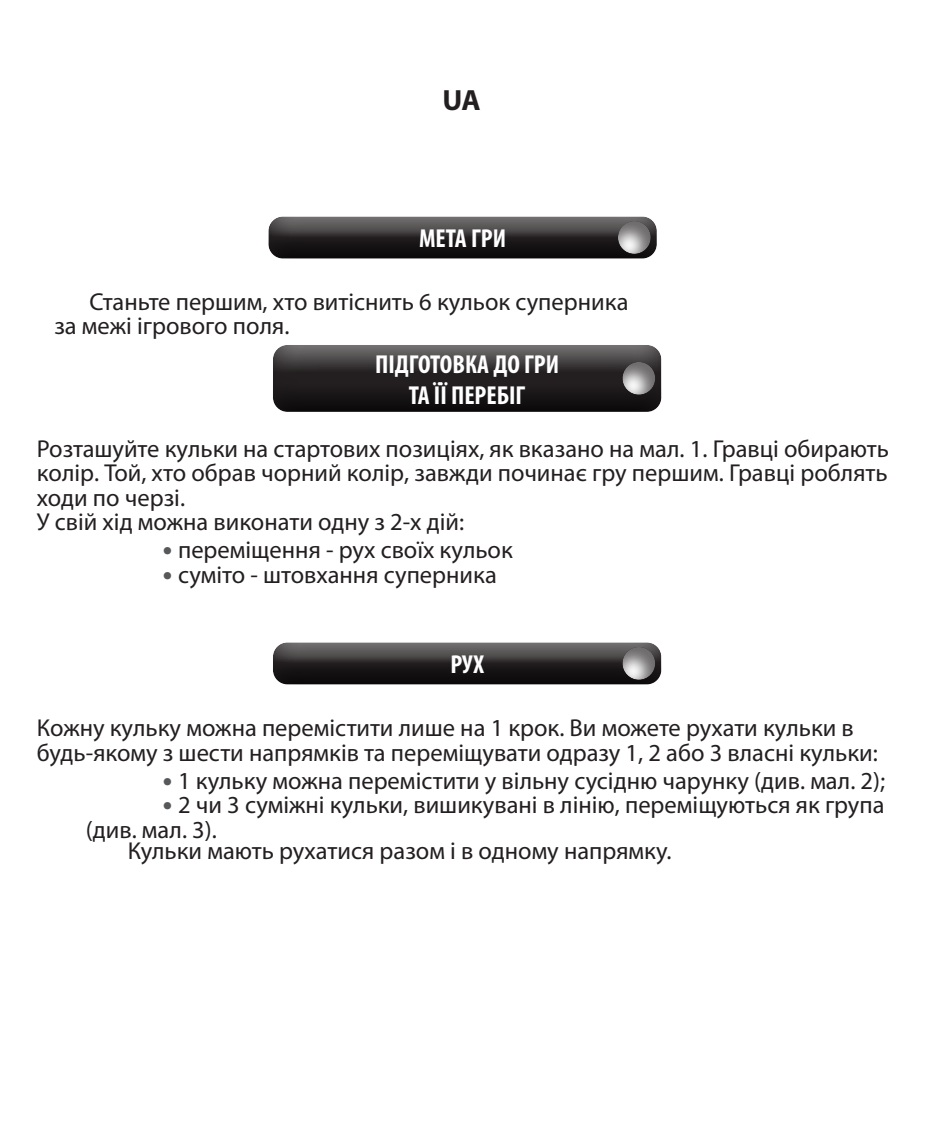
<style>
.page{position:relative;width:925px;height:1132px;background:#fff}
.page>*{position:absolute;margin:0;border:0;box-sizing:border-box;transform-origin:0 0}
.t1{font:700 29.4px "Myriad Pro";color:#231f20}
.t2{font:700 condensed 25.9px/31.2px "Myriad Pro";color:#fff;text-align:center}
.t3{font:24.5px/24.5px "Myriad Pro";color:#231f20}
.s1{font-weight:700;font-size:28px;color:#57585a}
</style>
<div class="page">
<svg style="left:268px;top:216px;width:389px;height:20px;background:#5f5c5d"></svg>
<svg style="left:268px;top:236px;width:389px;height:23px;background:#1e1b1c"></svg>
<div style="left:612px;top:218px;width:39px;height:42px;background:#231f20;opacity:.66"></div>
<svg style="left:273px;top:345px;width:389px;height:28px;background:#4e4b4c"></svg>
<svg style="left:273px;top:373px;width:389px;height:39px;background:#1c191a"></svg>
<div style="left:617px;top:359px;width:38px;height:42px;background:#231f20;opacity:.66"></div>
<svg style="left:273px;top:642px;width:389px;height:19px;background:#605d5e"></svg>
<svg style="left:273px;top:661px;width:389px;height:24px;background:#1f1c1d"></svg>
<div style="left:617px;top:644px;width:38px;height:41px;background:#231f20;opacity:.66"></div>
<p class="t1" style="left:442px;top:81px;width:40px">UA</p>
<p class="t2" style="left:419px;top:222px;width:89px">МЕТА ГРИ</p>
<p class="t3" style="left:54px;top:288px;width:575px;text-indent:35px">Станьте першим, хто витіснить 6 кульок суперника за межі ігрового поля.</p>
<p class="t2" style="left:375px;top:347px;width:186px">ПІДГОТОВКА ДО ГРИ<br>ТА ЇЇ ПЕРЕБІГ</p>
<p class="t3" style="left:37px;top:435px;width:853px">Розташуйте кульки на стартових позиціях, як вказано на мал. 1. Гравці обирають колір. Той, хто обрав чорний колір, завжди починає гру першим. Гравці роблять ходи по черзі.<br>У свій хід можна виконати одну з 2-х дій:</p>
<p class="t3" style="left:163px;top:537px;width:351px"><span class="s1">•</span> переміщення - рух своїх кульок</p>
<p class="t3" style="left:163px;top:561px;width:335px"><span class="s1">•</span> суміто - штовхання суперника</p>
<p class="t2" style="left:450px;top:648px;width:35px">РУХ</p>
<p class="t3" style="left:37px;top:715px;width:842px">Кожну кульку можна перемістити лише на 1 крок. Ви можете рухати кульки в будь-якому з шести напрямків та переміщувати одразу 1, 2 або 3 власні кульки:</p>
<p class="t3" style="left:163px;top:767px;width:723px"><span class="s1">•</span> 1 кульку можна перемістити у вільну сусідню чарунку (див. мал. 2);</p>
<p class="t3" style="left:86px;top:792px;width:800px;text-indent:77px"><span class="s1">•</span> 2 чи 3 суміжні кульки, вишикувані в лінію, переміщуються як група (див. мал. 3).</p>
<p class="t3" style="left:128px;top:837px;width:545px">Кульки мають рухатися разом і в одному напрямку.</p>
</div>
